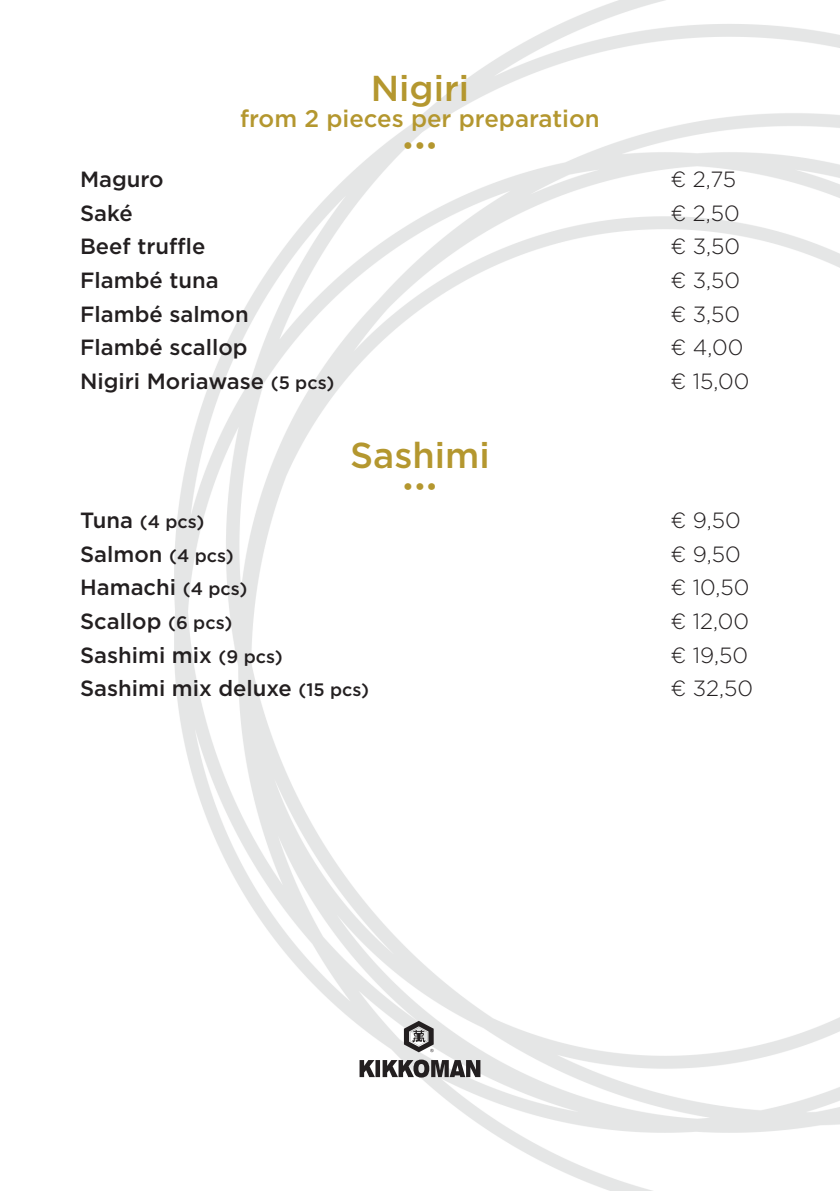
<style>
.page{position:relative;width:840px;height:1191px;background:#fff}
.page>*{position:absolute;margin:0;border:0;box-sizing:border-box;transform-origin:0 0}
.t1{font:500 36px "Gotham";color:#b4972f}
.t2{font:500 24px "Gotham";color:#b4972f}
.t3{font:500 22px "Gotham";color:#231f20}
.t4{font:300 22px "Gotham";color:#231f20}
.t5{font:500 18px "Gotham";color:#231f20}
.s1{font-size:18px}
.s2{font-size:22px}
</style>
<div class="page">
<img style="left:174px;top:0;width:665px;height:1191px">
<svg style="left:403px;top:1020px;width:30px;height:32px"></svg>
<svg style="left:359px;top:1059px;width:121px;height:18px"></svg>
<p class="t1" style="left:370px;top:65px;width:100px">Nigiri</p>
<p class="t2" style="left:240px;top:103px;width:361px">from 2 pieces per preparation</p>
<p class="t2" style="left:402px;top:129px;width:37px">•••</p>
<p class="t3" style="left:80px;top:165px;width:85px">Maguro</p>
<p class="t4" style="left:670px;top:166px;width:67px">€ 2,75</p>
<p class="t3" style="left:80px;top:199px;width:54px">Saké</p>
<p class="t4" style="left:670px;top:199px;width:71px">€ 2,50</p>
<p class="t3" style="left:80px;top:232px;width:127px">Beef truffle</p>
<p class="t4" style="left:670px;top:233px;width:71px">€ 3,50</p>
<p class="t3" style="left:80px;top:266px;width:140px">Flambé tuna</p>
<p class="t4" style="left:670px;top:266px;width:71px">€ 3,50</p>
<p class="t3" style="left:80px;top:299px;width:170px">Flambé salmon</p>
<p class="t4" style="left:670px;top:300px;width:71px">€ 3,50</p>
<p class="t3" style="left:80px;top:333px;width:169px">Flambé scallop</p>
<p class="t4" style="left:670px;top:334px;width:74px">€ 4,00</p>
<p class="t3" style="left:80px;top:367px;width:255px">Nigiri Moriawase <span class="s1">(5 pcs)</span></p>
<p class="t4" style="left:670px;top:367px;width:80px">€ 15,00</p>
<p class="t1" style="left:350px;top:432px;width:141px">Sashimi</p>
<p class="t2" style="left:402px;top:470px;width:37px">•••</p>
<p class="t5" style="left:80px;top:510px;width:126px"><span class="s2">Tuna</span> (4 pcs)</p>
<p class="t4" style="left:670px;top:506px;width:72px">€ 9,50</p>
<p class="t3" style="left:80px;top:539px;width:155px">Salmon <span class="s1">(4 pcs)</span></p>
<p class="t4" style="left:670px;top:540px;width:72px">€ 9,50</p>
<p class="t3" style="left:80px;top:573px;width:169px">Hamachi <span class="s1">(4 pcs)</span></p>
<p class="t4" style="left:670px;top:574px;width:80px">€ 10,50</p>
<p class="t3" style="left:80px;top:607px;width:154px">Scallop <span class="s1">(6 pcs)</span></p>
<p class="t4" style="left:670px;top:607px;width:80px">€ 12,00</p>
<p class="t3" style="left:80px;top:640px;width:204px">Sashimi mix <span class="s1">(9 pcs)</span></p>
<p class="t4" style="left:670px;top:641px;width:79px">€ 19,50</p>
<p class="t3" style="left:80px;top:674px;width:290px">Sashimi mix deluxe <span class="s1">(15 pcs)</span></p>
<p class="t4" style="left:670px;top:674px;width:84px">€ 32,50</p>
</div>
